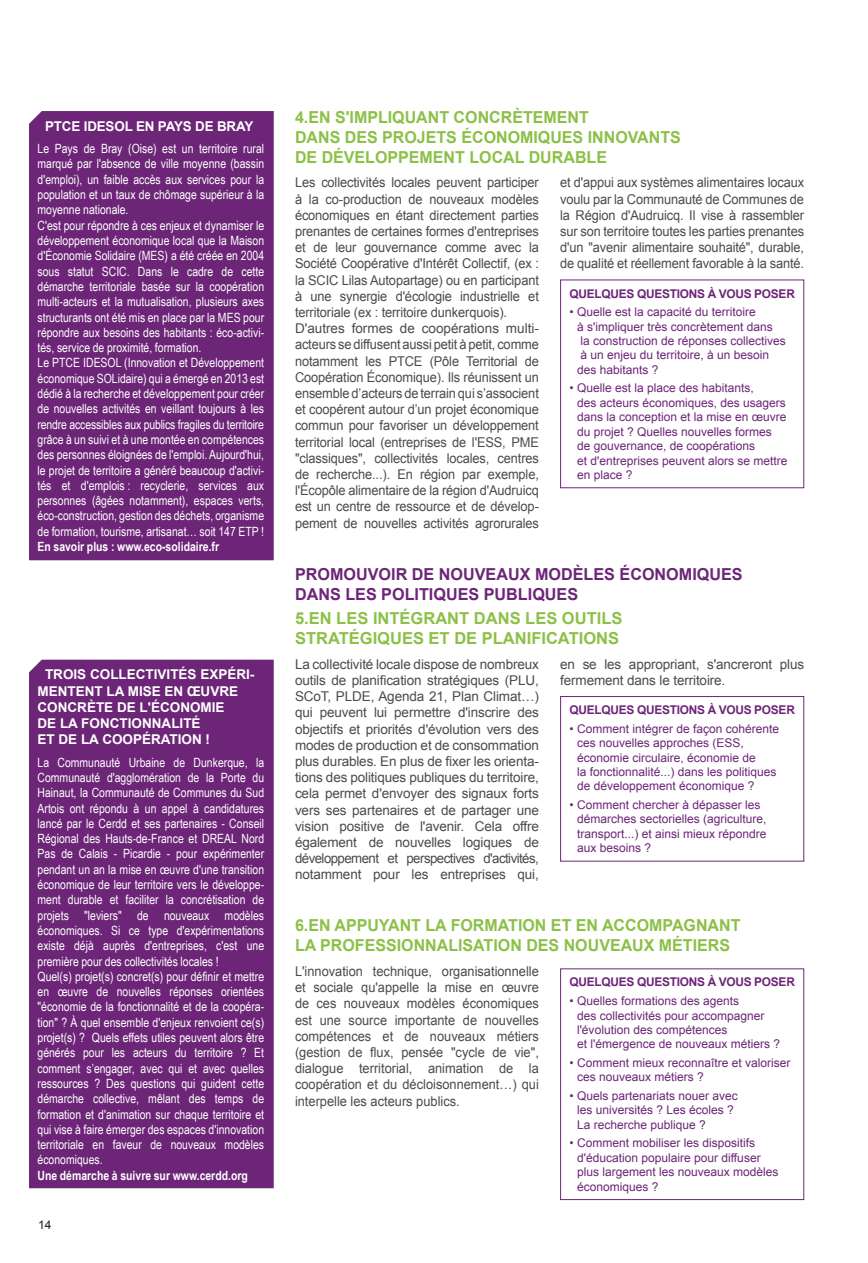
<style>
.page{position:relative;width:868px;height:1263px;background:#fff}
.page>*{position:absolute;margin:0;border:0;box-sizing:border-box;transform-origin:0 0}
.t1{font:700 16.5px/19.8px "Arial";color:#8cc047}
.t2{font:700 16.5px/19.8px "Arial";color:#6c2577}
.t3{font:13.5px/16.2px "Arial";letter-spacing:-.01em;color:#4b4b4a;text-align:justify;scale:.95 1}
.t4{font:13.5px/16.2px "Arial";letter-spacing:-.01em;color:#4b4b4a;text-align:justify}
.t5{font:700 13.5px/16.2px "Arial";color:#fff}
.t6{font:12.75px/15.3px "Arial Narrow";color:#fff}
.t7{font:700 12.75px "Arial Narrow";color:#fff}
.t8{font:12px/14.4px "Arial";color:#6c2577}
.t9{font:700 12px "Arial";letter-spacing:-.02em;color:#6c2577}
.t10{font:12px "Arial";color:#1d1d1b}
</style>
<div class="page">
<div style="left:560px;top:696px;width:244px;height:165px;border:1px solid #6c2577"></div>
<div style="left:29px;top:660px;width:245px;height:528px;background:#6c2577"></div>
<div style="left:29px;top:111px;width:245px;height:449px;background:#6c2577"></div>
<div style="left:560px;top:968px;width:244px;height:232px;border:1px solid #6c2577"></div>
<p class="t5" style="left:45px;top:118px;width:210px">PTCE IDESOL EN PAYS DE BRAY</p>
<p class="t6" style="left:38px;top:141px;width:228px">Le Pays de Bray (Oise) est un territoire rural marqué par l'absence de ville moyenne (bassin d'emploi), un faible accès aux services pour la population et un taux de chômage supérieur à la moyenne nationale.<br>C'est pour répondre à ces enjeux et dynamiser le développement économique local que la Maison d'Économie Solidaire (MES) a été créée en 2004 sous statut SCIC. Dans le cadre de cette démarche territoriale basée sur la coopération multi-acteurs et la mutualisation, plusieurs axes structurants ont été mis en place par la MES pour répondre aux besoins des habitants : éco-activi&shy;tés, service de proximité, formation.<br>Le PTCE IDESOL (Innovation et Développement économique SOLidaire) qui a émergé en 2013 est dédié à la recherche et développement pour créer de nouvelles activités en veillant toujours à les rendre accessibles aux publics fragiles du territoire grâce à un suivi et à une montée en compétences des personnes éloignées de l'emploi. Aujourd'hui, le projet de territoire a généré beaucoup d'activi&shy;tés et d'emplois : recyclerie, services aux personnes (âgées notamment), espaces verts, éco-construction, gestion des déchets, organisme de formation, tourisme, artisanat… soit 147 ETP !</p>
<p class="t7" style="left:38px;top:539px;width:183px">En savoir plus : www.eco-solidaire.fr</p>
<p class="t5" style="left:38px;top:667px;width:218px;text-indent:8px">TROIS COLLECTIVITÉS EXPÉRI-<br>MENTENT LA MISE EN ŒUVRE<br>CONCRÈTE DE L'ÉCONOMIE<br>DE LA FONCTIONNALITÉ<br>ET DE LA COOPÉRATION !</p>
<p class="t6" style="left:38px;top:754px;width:228px">La Communauté Urbaine de Dunkerque, la Communauté d'agglomération de la Porte du Hainaut, la Communauté de Communes du Sud Artois ont répondu à un appel à candidatures lancé par le Cerdd et ses partenaires - Conseil Régional des Hauts-de-France et DREAL Nord Pas de Calais - Picardie - pour expérimenter pendant un an la mise en œuvre d'une transition économique de leur territoire vers le développe&shy;ment durable et faciliter la concrétisation de projets "leviers" de nouveaux modèles économiques. Si ce type d'expérimentations existe déjà auprès d'entreprises, c'est une première pour des collectivités locales !<br>Quel(s) projet(s) concret(s) pour définir et mettre en œuvre de nouvelles réponses orientées "économie de la fonctionnalité et de la coopéra&shy;tion" ? À quel ensemble d'enjeux renvoient ce(s) projet(s) ? Quels effets utiles peuvent alors être générés pour les acteurs du territoire ? Et comment s’engager, avec qui et avec quelles ressources ? Des questions qui guident cette démarche collective, mêlant des temps de formation et d'animation sur chaque territoire et qui vise à faire émerger des espaces d'innovation territoriale en faveur de nouveaux modèles économiques.</p>
<p class="t7" style="left:38px;top:1168px;width:212px">Une démarche à suivre sur www.cerdd.org</p>
<p class="t10" style="left:38px;top:1218px;width:15px">14</p>
<p class="t1" style="left:295px;top:107px;width:387px">4.EN S'IMPLIQUANT CONCRÈTEMENT<br>DANS DES PROJETS ÉCONOMIQUES INNOVANTS<br>DE DÉVELOPPEMENT LOCAL DURABLE</p>
<p class="t3" style="left:295px;top:175px;width:258px;text-align:left">Les collectivités locales peuvent participer à la co-production de nouveaux modèles économiques en étant directement parties prenantes de certaines formes d'entreprises et de leur gouvernance comme avec la Société Coopérative d'Intérêt Collectif, (ex : la SCIC Lilas Autopartage) ou en participant à une synergie d'écologie industrielle et territoriale (ex : territoire dunkerquois).<br>D'autres formes de coopérations multi&shy;acteurs se diffusent aussi petit à petit, comme notamment les PTCE (Pôle Territorial de Coopération Économique). Ils réunissent un ensemble d’acteurs de terrain qui s’associent et coopérent autour d’un projet économique commun pour favoriser un développement territorial local (entreprises de l'ESS, PME "classiques", collectivités locales, centres de recherche...). En région par exemple, l'Écopôle alimentaire de la région d'Audruicq est un centre de ressource et de dévelop&shy;pement de nouvelles activités agrorurales</p>
<p class="t3" style="left:560px;top:175px;width:258px">et d'appui aux systèmes alimentaires locaux voulu par la Communauté de Communes de la Région d'Audruicq. Il vise à rassembler sur son territoire toutes les parties prenantes d'un "avenir alimentaire souhaité", durable, de qualité et réellement favorable à la santé.</p>
<p class="t9" style="left:569px;top:287px;width:227px">QUELQUES QUESTIONS À VOUS POSER</p>
<p class="t8" style="left:577px;top:305px;width:210px;text-indent:-8px">• Quelle est la capacité du territoire<br>à s'impliquer très concrètement dans<br>la construction de réponses collectives à un enjeu du territoire, à un besoin des habitants ?</p>
<p class="t8" style="left:577px;top:381px;width:212px;text-indent:-8px">• Quelle est la place des habitants,<br>des acteurs économiques, des usagers dans la conception et la mise en œuvre du projet ? Quelles nouvelles formes de gouvernance, de coopérations<br>et d'entreprises peuvent alors se mettre en place ?</p>
<p class="t2" style="left:295px;top:565px;width:449px">PROMOUVOIR DE NOUVEAUX MODÈLES ÉCONOMIQUES<br>DANS LES POLITIQUES PUBLIQUES</p>
<p class="t1" style="left:295px;top:608px;width:329px">5.EN LES INTÉGRANT DANS LES OUTILS<br>STRATÉGIQUES ET DE PLANIFICATIONS</p>
<p class="t4" style="left:295px;top:656px;width:245px">La collectivité locale dispose de nombreux outils de planification stratégiques (PLU, SCoT, PLDE, Agenda 21, Plan Climat…) qui peuvent lui permettre d'inscrire des objectifs et priorités d'évolution vers des modes de production et de consommation plus durables. En plus de fixer les orienta&shy;tions des politiques publiques du territoire, cela permet d'envoyer des signaux forts vers ses partenaires et de partager une vision positive de l'avenir. Cela offre également de nouvelles logiques de développement et perspectives d'activités, notamment pour les entreprises qui,</p>
<p class="t4" style="left:560px;top:656px;width:245px">en se les appropriant, s'ancreront plus fermement dans le territoire.</p>
<p class="t9" style="left:569px;top:703px;width:227px">QUELQUES QUESTIONS À VOUS POSER</p>
<p class="t8" style="left:577px;top:721px;width:204px;text-indent:-8px">• Comment intégrer de façon cohérente ces nouvelles approches (ESS, économie circulaire, économie de<br>la fonctionnalité...) dans les politiques de développement économique ?</p>
<p class="t8" style="left:577px;top:798px;width:191px;text-indent:-8px">• Comment chercher à dépasser les démarches sectorielles (agriculture, transport...) et ainsi mieux répondre aux besoins ?</p>
<p class="t1" style="left:295px;top:916px;width:447px">6.EN APPUYANT LA FORMATION ET EN ACCOMPAGNANT<br>LA PROFESSIONNALISATION DES NOUVEAUX MÉTIERS</p>
<p class="t3" style="left:295px;top:963px;width:258px">L'innovation technique, organisationnelle et sociale qu'appelle la mise en œuvre de ces nouveaux modèles économiques est une source importante de nouvelles compétences et de nouveaux métiers (gestion de flux, pensée "cycle de vie", dialogue territorial, animation de la coopération et du décloisonnement…) qui interpelle les acteurs publics.</p>
<p class="t9" style="left:569px;top:975px;width:227px">QUELQUES QUESTIONS À VOUS POSER</p>
<p class="t8" style="left:577px;top:994px;width:205px;text-indent:-8px">• Quelles formations des agents<br>des collectivités pour accompagner l'évolution des compétences<br>et l'émergence de nouveaux métiers ?</p>
<p class="t8" style="left:577px;top:1055px;width:215px;text-indent:-8px">• Comment mieux reconnaître et valoriser ces nouveaux métiers ?</p>
<p class="t8" style="left:577px;top:1088px;width:162px;text-indent:-8px">• Quels partenariats nouer avec les universités ? Les écoles ?<br>La recherche publique ?</p>
<p class="t8" style="left:577px;top:1136px;width:203px;text-indent:-8px">• Comment mobiliser les dispositifs d'éducation populaire pour diffuser plus largement les nouveaux modèles économiques ?</p>
</div>
